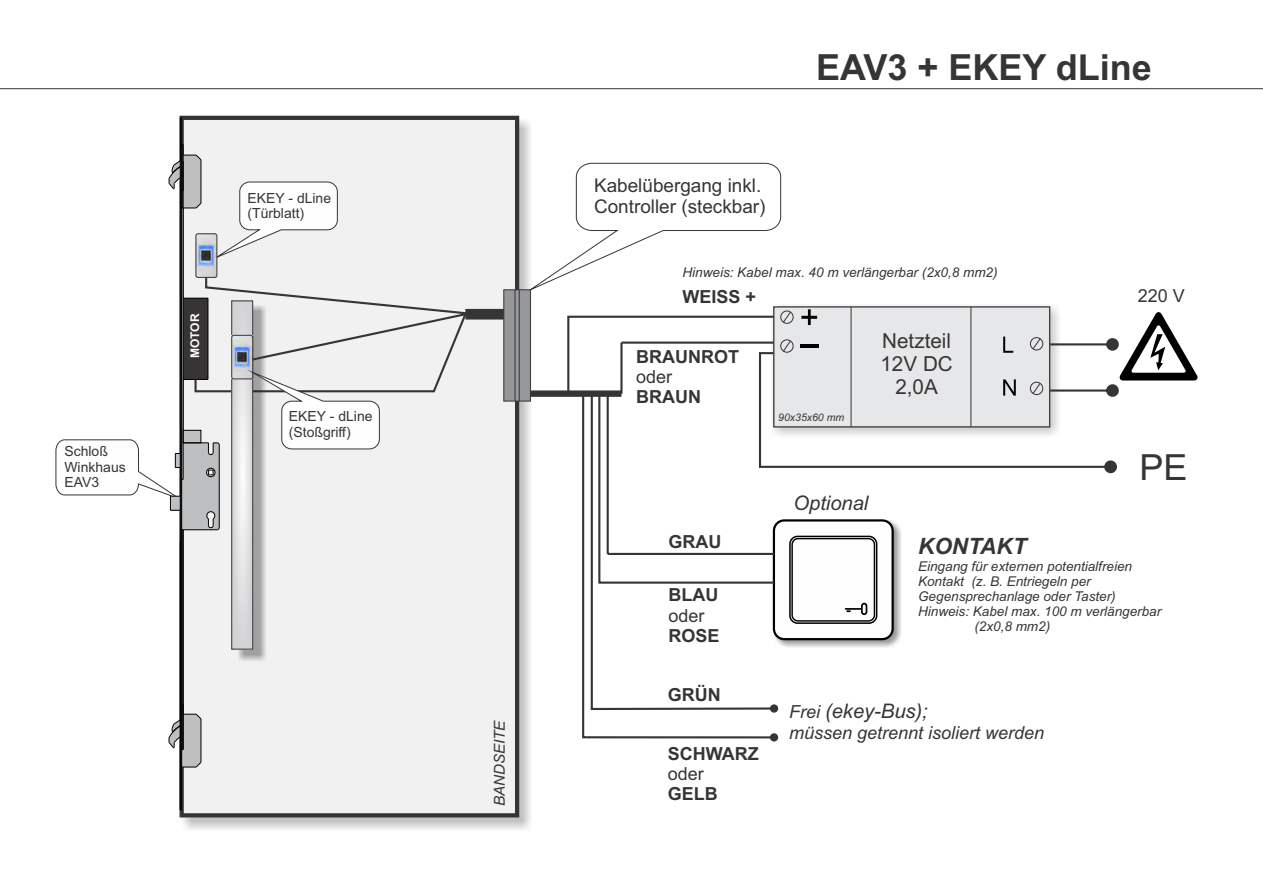
<style>
.page{position:relative;width:1263px;height:893px;background:#fff}
.page>*{position:absolute;margin:0;border:0;box-sizing:border-box;transform-origin:0 0}
.t1{font:700 36px "Arial";color:#373435}
.t2{font:36px "Arial";color:#373435}
.t3{font:italic 700 22.5px "Arial";color:#373435}
.t4{font:20.7px/23.1px "Arial";color:#373435;text-align:center}
.t5{font:italic 20.1px "Arial";color:#373435}
.t6{font:18.9px/21.1px "Arial";color:#373435}
.t7{font:700 18px "Arial";color:#373435}
.t8{font:italic 18px "Arial";color:#373435}
.t9{font:18px "Arial";color:#373435}
.t10{font:italic 15px "Arial";color:#373435}
.t11{font:13.95px/15.6px "Arial";color:#373435}
.t12{font:italic 13.5px "Arial";color:#373435}
.t13{font:700 12px "Arial";color:#fefefe}
.t14{font:italic 10.5px "Arial";color:#373435}
.s1{font-size:18px}
</style>
<div class="page">
<img style="left:183px;top:119px;width:348px;height:711px">
<div style="left:180px;top:116px;width:339px;height:701px;background:#f1f1f2;border:4px solid #373435"></div>
<svg style="left:522px;top:162px;width:259px;height:128px"></svg>
<img style="left:776px;top:585px;width:125px;height:62px">
<div style="left:773px;top:519px;width:121px;height:121px;background:#fefefe;border:2px solid #000;border-radius:10px"></div>
<svg style="left:789px;top:536px;width:88px;height:88px"></svg>
<div style="left:791px;top:538px;width:84px;height:84px;background:#fefefe;border:1px solid #000;border-radius:6px"></div>
<svg style="left:861px;top:603px;width:6px;height:12px"></svg>
<svg style="left:846px;top:608px;width:15px;height:4px"></svg>
<hr style="left:0;top:88px;width:1263px;height:1px;background:#373435">
<div style="left:503px;top:289px;width:28px;height:112px;background:#96989a;border:1px solid #373435"></div>
<hr style="left:183px;top:145px;width:1px;height:46px;background:#000">
<hr style="left:181px;top:118px;width:1px;height:692px;background:#000">
<hr style="left:180px;top:118px;width:1px;height:692px;background:#000">
<hr style="left:183px;top:530px;width:1px;height:220px;background:#000">
<svg style="left:168px;top:713px;width:34px;height:55px"></svg>
<hr style="left:514px;top:290px;width:1px;height:111px;background:#373435">
<hr style="left:519px;top:290px;width:1px;height:111px;background:#373435">
<div style="left:530px;top:390px;width:91px;height:7px;background:#373435"></div>
<svg style="left:582px;top:585px;width:193px;height:154px"></svg>
<div style="left:770px;top:704px;width:8px;height:9px;background:#373435;border-radius:50%"></div>
<div style="left:770px;top:733px;width:8px;height:8px;background:#373435;border-radius:50%"></div>
<div style="left:465px;top:309px;width:39px;height:11px;background:#373435"></div>
<img style="left:238px;top:531px;width:28px;height:130px">
<svg style="left:233px;top:531px;width:18px;height:116px"></svg>
<div style="left:231px;top:300px;width:22px;height:349px;border:1px solid #373435"></div>
<svg style="left:55px;top:154px;width:423px;height:377px"></svg>
<svg style="left:566px;top:305px;width:632px;height:280px"></svg>
<p class="t11" style="left:64px;top:444px;width:63px">Schloß<br>Winkhaus<br>EAV3</p>
<p class="t13" style="left:190px;top:358px;width:46px;rotate:-90deg">MOTOR</p>
<p class="t11" style="left:247px;top:191px;width:85px">EKEY - dLine (Türblatt)</p>
<p class="t11" style="left:289px;top:410px;width:85px">EKEY - dLine (Stoßgriff)</p>
<p class="t10" style="left:494px;top:806px;width:87px;rotate:-90deg">BANDSEITE</p>
<h3 class="t6" style="left:594px;top:177px;width:173px">Kabelübergang inkl.<br>Controller (steckbar)</h3>
<h1 class="t1" style="left:816px;top:54px;width:337px">EAV3 + EKEY dLine</h1>
<p class="t12" style="left:682px;top:267px;width:317px">Hinweis: Kabel max. 40 m verlängerbar (2x0,8 mm2)</p>
<h3 class="t7" style="left:682px;top:290px;width:75px">WEISS +</h3>
<h3 class="t9" style="left:1138px;top:289px;width:49px">220 V</h3>
<h3 class="t7" style="left:636px;top:350px;width:104px">BRAUNROT</h3>
<h3 class="t9" style="left:636px;top:370px;width:38px">oder</h3>
<h3 class="t7" style="left:636px;top:390px;width:66px">BRAUN</h3>
<h3 class="t7" style="left:668px;top:535px;width:54px">GRAU</h3>
<h3 class="t7" style="left:668px;top:588px;width:51px">BLAU</h3>
<h3 class="t9" style="left:668px;top:608px;width:38px">oder</h3>
<h3 class="t7" style="left:668px;top:629px;width:53px">ROSE</h3>
<h3 class="t7" style="left:668px;top:688px;width:54px">GRÜN</h3>
<h3 class="t7" style="left:668px;top:747px;width:92px">SCHWARZ</h3>
<h3 class="t9" style="left:668px;top:767px;width:38px">oder</h3>
<h3 class="t7" style="left:668px;top:787px;width:52px">GELB</h3>
<p class="t14" style="left:778px;top:414px;width:68px">90x35x60 mm</p>
<h3 class="t5" style="left:793px;top:495px;width:76px">Optional</h3>
<h3 class="t4" style="left:880px;top:331px;width:74px">Netzteil<br>12V DC<br>2,0A</h3>
<h1 class="t2" style="left:1139px;top:453px;width:50px">PE</h1>
<h2 class="t3" style="left:918px;top:537px;width:110px">KONTAKT</h2>
<p class="t12" style="left:918px;top:561px;width:215px">Eingang für externen potentialfreien</p>
<p class="t12" style="left:918px;top:576px;width:174px">Kontakt (z. B. Entriegeln per</p>
<p class="t12" style="left:918px;top:591px;width:199px">Gegensprechanlage oder Taster)</p>
<p class="t12" style="left:918px;top:606px;width:245px">Hinweis: Kabel max. 100 m verlängerbar</p>
<p class="t12" style="left:974px;top:621px;width:77px">(2x0,8 mm2)</p>
<h3 class="t5" style="left:789px;top:704px;width:140px"><span class="s1">Frei</span> (ekey-Bus);</h3>
<h3 class="t8" style="left:789px;top:726px;width:257px">müssen getrennt isoliert werden</h3>
</div>
